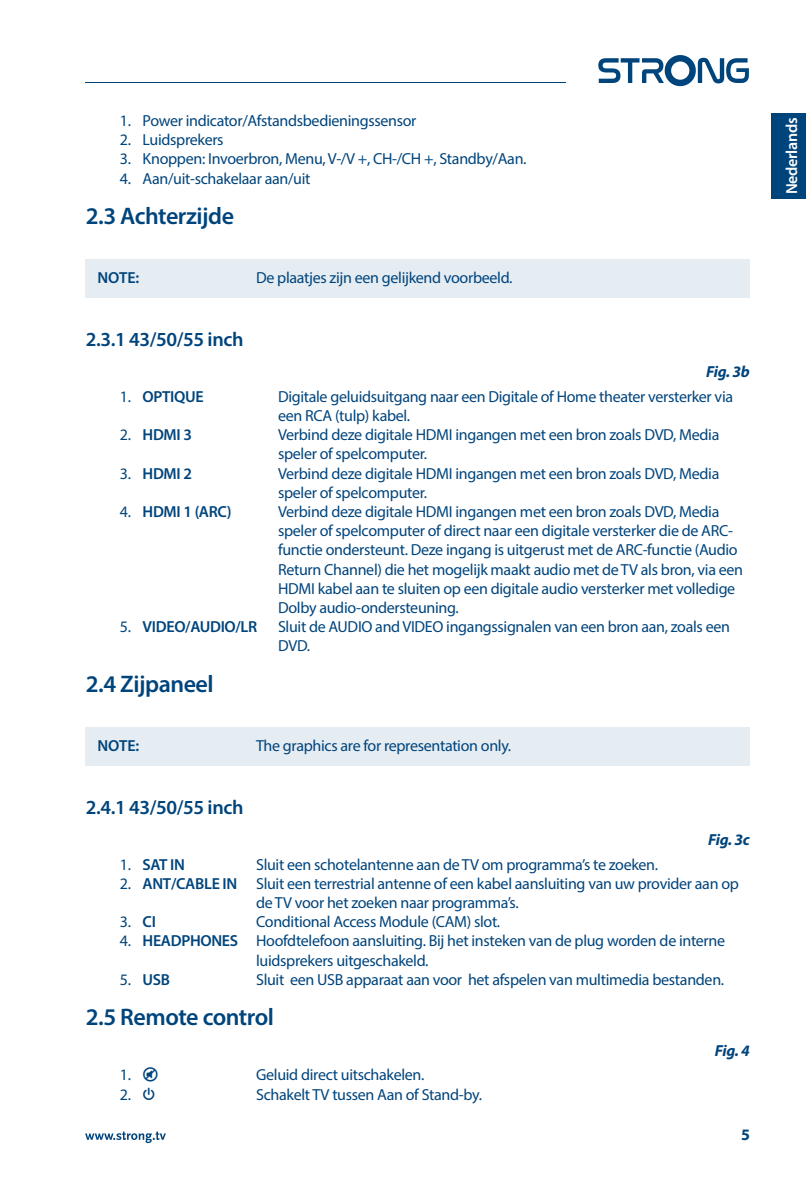
<style>
.page{position:relative;width:806px;height:1191px;background:#fff}
.page>*{position:absolute;margin:0;border:0;box-sizing:border-box;transform-origin:0 0}
.t1{font:600 24px "Myriad Pro";letter-spacing:-.02em;color:#00447c}
.t2{font:600 20px "Myriad Pro";letter-spacing:-.02em;color:#00447c}
.t3{font:16px/19.2px "Myriad Pro";letter-spacing:-.02em;color:#00447c}
.t4{font:600 16px "Myriad Pro";letter-spacing:-.02em;color:#00447c}
.t5{font:italic 700 16px "Myriad Pro";letter-spacing:-.02em;color:#00447c}
.t6{font:600 16px "Myriad Pro";letter-spacing:-.02em;color:#fff}
.t7{font:700 16px "Myriad Pro";color:#00447c}
.s1{font-weight:400}
.s2{font-weight:600}
.s3{font-family:"Guifxv 2 Transports"}
</style>
<div class="page">
<div style="left:86px;top:259px;width:663px;height:39px;background:#e5ecf2"></div>
<div style="left:86px;top:727px;width:663px;height:39px;background:#e5ecf2"></div>
<svg style="left:85px;top:1131px;width:81px;height:12px"></svg>
<hr style="left:85px;top:82px;width:480px;height:1px;background:#00447c">
<svg style="left:598px;top:55px;width:150px;height:31px"></svg>
<div style="left:771px;top:113px;width:34px;height:85px;background:#00447c"></div>
<p class="t3" style="left:120px;top:112px;width:298px">1. Power indicator/Afstandsbedieningssensor</p>
<p class="t3" style="left:120px;top:131px;width:105px">2. Luidsprekers</p>
<p class="t3" style="left:120px;top:151px;width:408px">3. Knoppen: Invoerbron, Menu, V-/V +, CH-/CH +, Standby/Aan.</p>
<p class="t3" style="left:120px;top:170px;width:192px">4. Aan/uit-schakelaar aan/uit</p>
<h1 class="t1" style="left:86px;top:206px;width:150px">2.3 Achterzijde</h1>
<p class="t4" style="left:97px;top:271px;width:43px">NOTE:</p>
<p class="t3" style="left:256px;top:269px;width:258px">De plaatjes zijn een gelijkend voorbeeld.</p>
<p class="t2" style="left:86px;top:332px;width:159px">2.3.1 43/50/55 inch</p>
<p class="t5" style="left:705px;top:365px;width:45px">Fig. 3b</p>
<p class="t4" style="left:120px;top:390px;width:85px"><span class="s1">1.</span> OPTIQUE</p>
<p class="t3" style="left:278px;top:388px;width:456px">Digitale geluidsuitgang naar een Digitale of Home theater versterker via een RCA (tulp) kabel.</p>
<p class="t4" style="left:120px;top:428px;width:74px"><span class="s1">2.</span> HDMI 3</p>
<p class="t3" style="left:278px;top:426px;width:442px">Verbind deze digitale HDMI ingangen met een bron zoals DVD, Media speler of spelcomputer.</p>
<p class="t4" style="left:120px;top:467px;width:74px"><span class="s1">3.</span> HDMI 2</p>
<p class="t3" style="left:278px;top:465px;width:442px">Verbind deze digitale HDMI ingangen met een bron zoals DVD, Media speler of spelcomputer.</p>
<p class="t4" style="left:120px;top:505px;width:113px"><span class="s1">4.</span> HDMI 1 (ARC)</p>
<p class="t3" style="left:278px;top:503px;width:466px">Verbind deze digitale HDMI ingangen met een bron zoals DVD, Media speler of spelcomputer of direct naar een digitale versterker die de ARC&shy;functie ondersteunt. Deze ingang is uitgerust met de ARC-functie (Audio Return Channel) die het mogelijk maakt audio met de TV als bron, via een HDMI kabel aan te sluiten op een digitale audio versterker met volledige Dolby audio-ondersteuning.</p>
<p class="t4" style="left:120px;top:620px;width:139px"><span class="s1">5.</span> VIDEO/AUDIO/LR</p>
<p class="t3" style="left:278px;top:618px;width:453px">Sluit de AUDIO and VIDEO ingangssignalen van een bron aan, zoals een<br>DVD.</p>
<h1 class="t1" style="left:86px;top:674px;width:129px">2.4 Zijpaneel</h1>
<p class="t4" style="left:97px;top:739px;width:43px">NOTE:</p>
<p class="t3" style="left:256px;top:737px;width:256px">The graphics are for representation only.</p>
<p class="t2" style="left:86px;top:799px;width:159px">2.4.1 43/50/55 inch</p>
<p class="t5" style="left:707px;top:833px;width:43px">Fig. 3c</p>
<p class="t4" style="left:120px;top:858px;width:67px"><span class="s1">1.</span> SAT IN</p>
<p class="t3" style="left:256px;top:856px;width:403px">Sluit een schotelantenne aan de TV om programma’s te zoeken.</p>
<p class="t3" style="left:256px;top:875px;width:484px;text-indent:-136px">2. <span class="s2">ANT/CABLE IN</span> Sluit een terrestrial antenne of een kabel aansluiting van uw provider aan op de TV voor het zoeken naar programma’s.</p>
<p class="t3" style="left:120px;top:913px;width:37px">3. <span class="s2">CI</span></p>
<p class="t3" style="left:256px;top:913px;width:245px">Conditional Access Module (CAM) slot.</p>
<p class="t3" style="left:256px;top:933px;width:470px;text-indent:-136px">4. <span class="s2">HEADPHONES</span> Hoofdtelefoon aansluiting. Bij het insteken van de plug worden de interne luidsprekers uitgeschakeld.</p>
<p class="t4" style="left:120px;top:973px;width:52px"><span class="s1">5.</span> USB</p>
<p class="t3" style="left:256px;top:971px;width:469px">Sluit een USB apparaat aan voor het afspelen van multimedia bestanden.</p>
<h1 class="t1" style="left:86px;top:1007px;width:189px">2.5 Remote control</h1>
<p class="t5" style="left:714px;top:1044px;width:37px">Fig. 4</p>
<p class="t3" style="left:120px;top:1066px;width:40px">1. <span class="s3">!</span></p>
<p class="t3" style="left:256px;top:1066px;width:170px">Geluid direct uitschakelen.</p>
<p class="t3" style="left:120px;top:1086px;width:37px">2. <span class="s3">q</span></p>
<p class="t3" style="left:256px;top:1086px;width:227px">Schakelt TV tussen Aan of Stand-by.</p>
<p class="t7" style="left:740px;top:1128px;width:10px">5</p>
<p class="t6" style="left:784px;top:194px;width:78px;rotate:-90deg">Nederlands</p>
</div>
